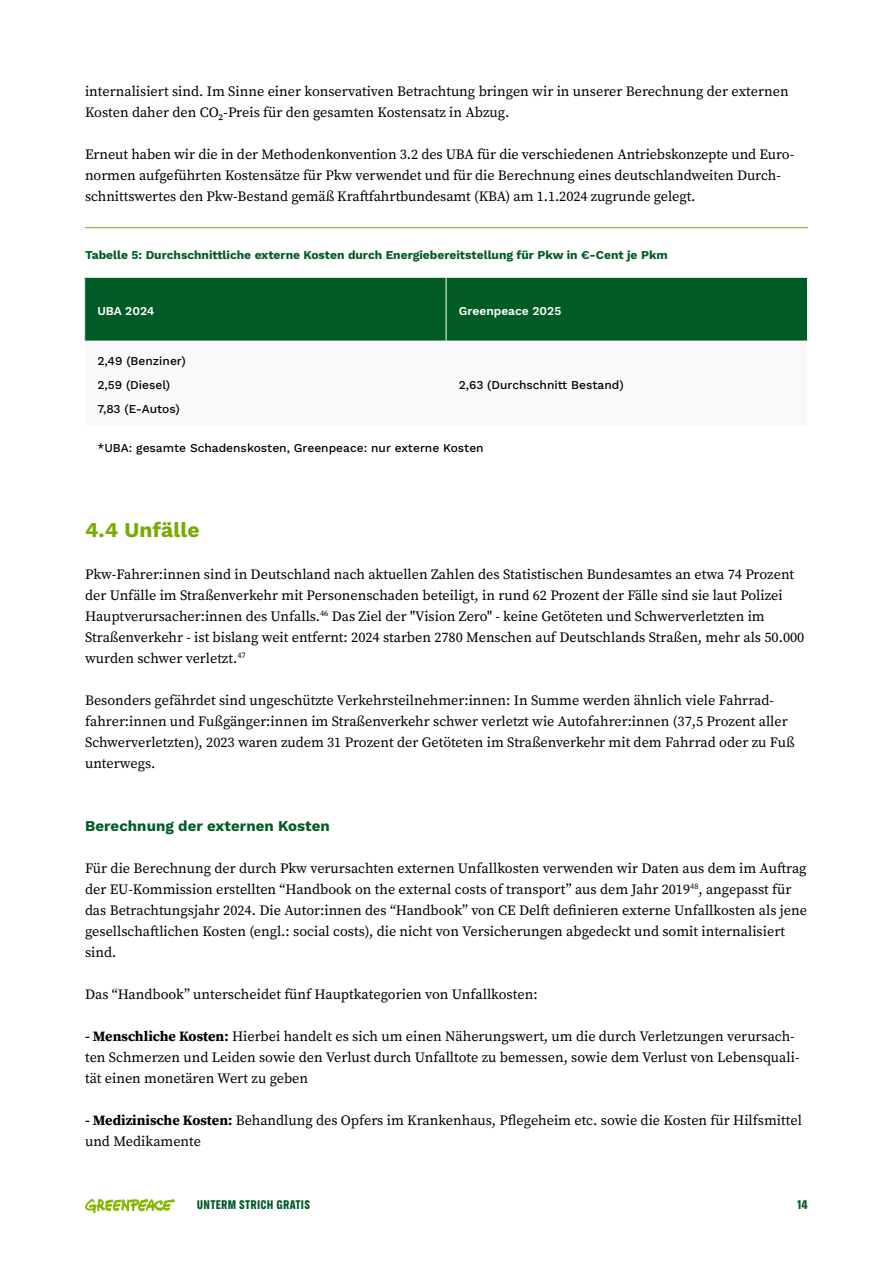
<style>
.page{position:relative;width:893px;height:1263px;background:#fff}
.page>*{position:absolute;margin:0;border:0;box-sizing:border-box;transform-origin:0 0}
.t1{font:700 21px "Work Sans";letter-spacing:.005em;color:#79a903}
.t2{font:700 15px "Work Sans";letter-spacing:.005em;color:#005b25}
.t3{font:14.25px/21px "Source Serif Pro";color:#000}
.t4{font:500 12px/24px "Work Sans";color:#000}
.t5{font:700 12px "Work Sans";color:#005b25}
.t6{font:600 12px "Work Sans";color:#fff}
.t7{font:700 11.25px "Greenpeace Sans";letter-spacing:.02em;color:#005b25}
.s1{font-weight:700}
</style>
<div class="page">
<svg style="left:85px;top:1199px;width:90px;height:14px"></svg>
<div style="left:85px;top:277px;width:361px;height:64px;background:#005b25"></div>
<div style="left:446px;top:277px;width:361px;height:64px;background:#005b25"></div>
<hr style="left:84px;top:277px;width:362px;height:1px;background:#fff">
<hr style="left:446px;top:278px;width:1px;height:63px;background:#fff">
<hr style="left:446px;top:277px;width:362px;height:1px;background:#fff">
<hr style="left:85px;top:227px;width:723px;height:1px;background:#79a903">
<p class="t3" style="left:85px;top:81px;width:705px">internalisiert sind. Im Sinne einer konservativen Betrachtung bringen wir in unserer Berechnung der externen<br>Kosten daher den CO₂-Preis für den gesamten Kostensatz in Abzug.</p>
<p class="t3" style="left:85px;top:144px;width:711px">Erneut haben wir die in der Methodenkonvention 3.2 des UBA für die verschiedenen Antriebskonzepte und Euro&shy;normen aufgeführten Kostensätze für Pkw verwendet und für die Berechnung eines deutschlandweiten Durch&shy;schnittswertes den Pkw-Bestand gemäß Kraftfahrtbundesamt (KBA) am 1.1.2024 zugrunde gelegt.</p>
<p class="t5" style="left:85px;top:245px;width:584px">Tabelle 5: Durchschnittliche externe Kosten durch Energiebereitstellung für Pkw in €-Cent je Pkm</p>
<p class="t6" style="left:97px;top:302px;width:59px">UBA 2024</p>
<p class="t6" style="left:459px;top:302px;width:104px">Greenpeace 2025</p>
<p class="t4" style="left:97px;top:349px;width:90px">2,49 (Benziner)<br>2,59 (Diesel)<br>7,83 (E-Autos)</p>
<p class="t4" style="left:459px;top:373px;width:166px">2,63 (Durchschnitt Bestand)</p>
<p class="t4" style="left:97px;top:435px;width:388px">*UBA: gesamte Schadenskosten, Greenpeace: nur externe Kosten</p>
<h1 class="t1" style="left:85px;top:514px;width:116px">4.4 Unfälle</h1>
<p class="t3" style="left:85px;top:564px;width:721px">Pkw-Fahrer:innen sind in Deutschland nach aktuellen Zahlen des Statistischen Bundesamtes an etwa 74 Prozent der Unfälle im Straßenverkehr mit Personenschaden beteiligt, in rund 62 Prozent der Fälle sind sie laut Polizei Hauptverursacher:innen des Unfalls.<sup>46</sup> Das Ziel der "Vision Zero" - keine Getöteten und Schwerverletzten im Straßenverkehr - ist bislang weit entfernt: 2024 starben 2780 Menschen auf Deutschlands Straßen, mehr als 50.000 wurden schwer verletzt.<sup>47</sup></p>
<p class="t3" style="left:85px;top:690px;width:711px">Besonders gefährdet sind ungeschützte Verkehrsteilnehmer:innen: In Summe werden ähnlich viele Fahrrad&shy;fahrer:innen und Fußgänger:innen im Straßenverkehr schwer verletzt wie Autofahrer:innen (37,5 Prozent aller Schwerverletzten), 2023 waren zudem 31 Prozent der Getöteten im Straßenverkehr mit dem Fahrrad oder zu Fuß unterwegs.</p>
<p class="t2" style="left:85px;top:815px;width:246px">Berechnung der externen Kosten</p>
<p class="t3" style="left:85px;top:858px;width:723px">Für die Berechnung der durch Pkw verursachten externen Unfallkosten verwenden wir Daten aus dem im Auftrag der EU-Kommission erstellten “Handbook on the external costs of transport” aus dem Jahr 2019<sup>48</sup>, angepasst für das Betrachtungsjahr 2024. Die Autor:innen des “Handbook” von CE Delft definieren externe Unfallkosten als jene gesellschaftlichen Kosten (engl.: social costs), die nicht von Versicherungen abgedeckt und somit internalisiert sind.</p>
<p class="t3" style="left:85px;top:984px;width:454px">Das “Handbook” unterscheidet fünf Hauptkategorien von Unfallkosten:</p>
<p class="t3" style="left:85px;top:1026px;width:716px"><span class="s1">- Menschliche Kosten:</span> Hierbei handelt es sich um einen Näherungswert, um die durch Verletzungen verursach&shy;ten Schmerzen und Leiden sowie den Verlust durch Unfalltote zu bemessen, sowie dem Verlust von Lebensquali&shy;tät einen monetären Wert zu geben</p>
<p class="t3" style="left:85px;top:1110px;width:718px"><span class="s1">- Medizinische Kosten:</span> Behandlung des Opfers im Krankenhaus, Pflegeheim etc. sowie die Kosten für Hilfsmittel und Medikamente</p>
<p class="t7" style="left:197px;top:1196px;width:115px">UNTERM STRICH GRATIS</p>
<p class="t7" style="left:797px;top:1196px;width:12px">14</p>
</div>
